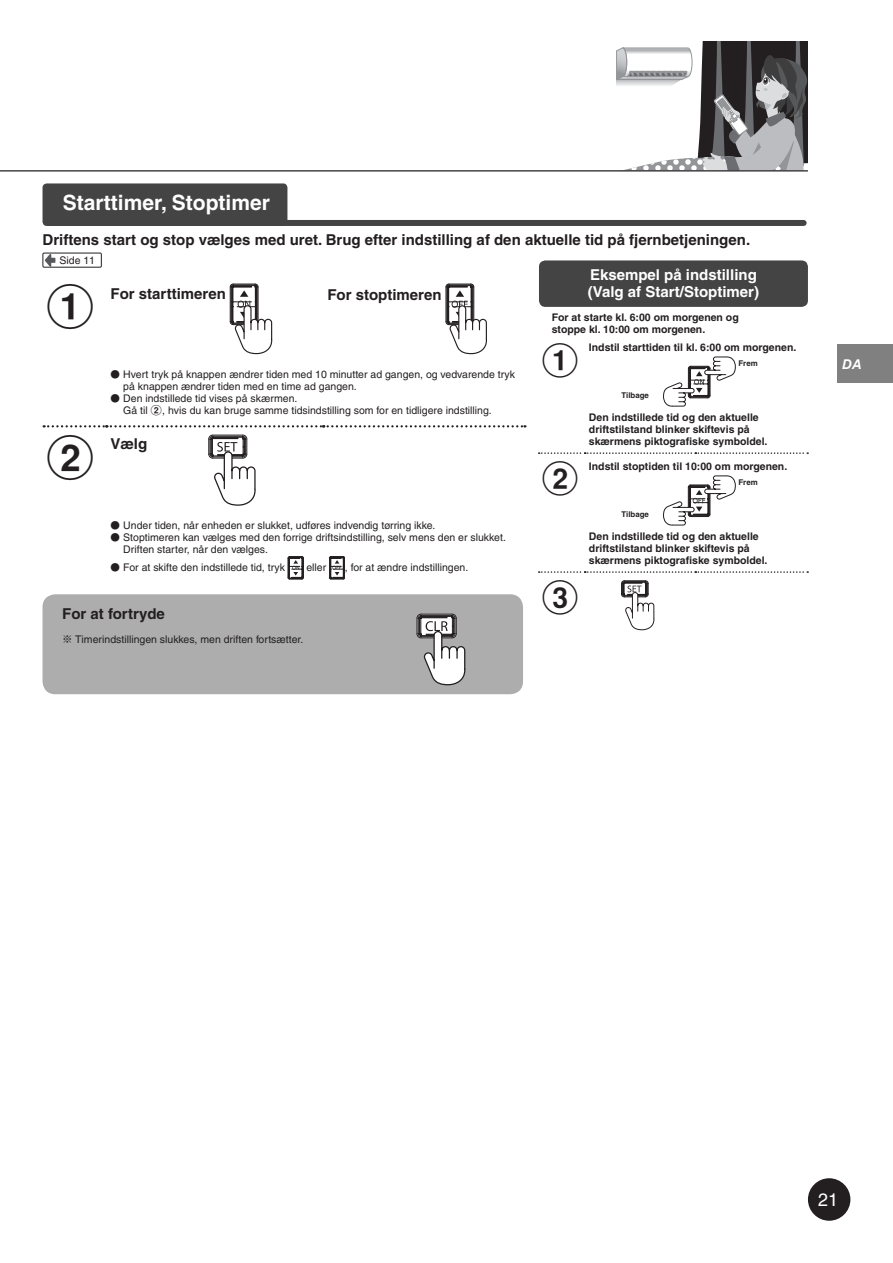
<style>
.page{position:relative;width:893px;height:1263px;background:#fff}
.page>*{position:absolute;margin:0;border:0;box-sizing:border-box;transform-origin:0 0}
.t1{font:45px "Circl Posi A";color:#231f20}
.t2{font:34.5px "Circl Posi A";color:#231f20}
.t3{font:700 21px "Helvetica";color:#fff}
.t4{font:18px "Helvetica";color:#fff}
.t5{font:700 15px "Helvetica";color:#231f20}
.t6{font:700 15px/16.5px "Helvetica";color:#fff}
.t7{font:italic 700 13.5px "Arial";color:#fff}
.t8{font:10.5px/12px "Helvetica";color:#231f20}
.t9{font:700 10.5px/12px "Helvetica";color:#231f20}
.t10{font:700 7.8px "Helvetica";color:#231f20}
.s1{font-size:27px}
.s2{font-family:"Circl Posi A"}
.s3{font-family:"Shin Go Pro Regular 90 pv RKSJ H"}
</style>
<div class="page">
<div style="left:43px;top:183px;width:244px;height:43px;background:#444;border-radius:4px"></div>
<div style="left:50px;top:220px;width:754px;height:6px;background:#444"></div>
<svg style="left:617px;top:41px;width:191px;height:129px"></svg>
<svg style="left:43px;top:252px;width:12px;height:14px"></svg>
<div style="left:43px;top:253px;width:59px;height:15px;border:1px solid #231f20"></div>
<div style="left:539px;top:260px;width:269px;height:47px;background:#444;border-radius:6px"></div>
<div style="left:43px;top:594px;width:480px;height:100px;background:#adadad;border-radius:13px"></div>
<svg style="left:417px;top:614px;width:48px;height:71px"></svg>
<svg style="left:44px;top:425px;width:481px;height:2px"></svg>
<svg style="left:230px;top:284px;width:42px;height:70px"></svg>
<svg style="left:446px;top:284px;width:41px;height:70px"></svg>
<svg style="left:208px;top:435px;width:48px;height:71px"></svg>
<svg style="left:288px;top:556px;width:16px;height:24px"></svg>
<svg style="left:329px;top:556px;width:16px;height:24px"></svg>
<svg style="left:539px;top:452px;width:269px;height:2px"></svg>
<svg style="left:539px;top:571px;width:269px;height:2px"></svg>
<svg style="left:663px;top:356px;width:73px;height:51px"></svg>
<svg style="left:663px;top:475px;width:73px;height:51px"></svg>
<svg style="left:621px;top:580px;width:33px;height:50px"></svg>
<div style="left:808px;top:1178px;width:42px;height:43px;background:#231f20;border-radius:50%"></div>
<hr style="left:0;top:170px;width:808px;height:2px;background:#444">
<div style="left:838px;top:344px;width:55px;height:39px;background:#808080"></div>
<h3 class="t3" style="left:63px;top:190px;width:209px">Starttimer, Stoptimer</h3>
<h3 class="t5" style="left:43px;top:231px;width:709px">Driftens start og stop vælges med uret. Brug efter indstilling af den aktuelle tid på fjernbetjeningen.</h3>
<p class="t8" style="left:60px;top:255px;width:37px">Side 11</p>
<h3 class="t6" style="left:588px;top:267px;width:173px">Eksempel på indstilling (Valg af Start/Stoptimer)</h3>
<p class="t9" style="left:552px;top:311px;width:189px">For at starte kl. 6:00 om morgenen og stoppe kl. 10:00 om morgenen.</p>
<h1 class="t1" style="left:47px;top:284px;width:51px">1</h1>
<h3 class="t5" style="left:111px;top:284px;width:117px">For starttimeren</h3>
<h3 class="t5" style="left:327px;top:285px;width:116px">For stoptimeren</h3>
<p class="t8" style="left:123px;top:368px;width:393px;text-indent:-13px"><span class="s1">•</span> Hvert tryk på knappen ændrer tiden med 10 minutter ad gangen, og vedvarende tryk på knappen ændrer tiden med en time ad gangen.</p>
<p class="t8" style="left:123px;top:392px;width:370px;text-indent:-13px"><span class="s1">•</span> Den indstillede tid vises på skærmen.<br>Gå til <span class="s2">2</span>, hvis du kan bruge samme tidsindstilling som for en tidligere indstilling.</p>
<h1 class="t1" style="left:47px;top:435px;width:51px">2</h1>
<h3 class="t5" style="left:111px;top:434px;width:38px">Vælg</h3>
<p class="t8" style="left:111px;top:519px;width:326px"><span class="s1">•</span> Under tiden, når enheden er slukket, udføres indvendig tørring ikke.</p>
<p class="t8" style="left:123px;top:531px;width:384px;text-indent:-13px"><span class="s1">•</span> Stoptimeren kan vælges med den forrige driftsindstilling, selv mens den er slukket.<br>Driften starter, når den vælges.</p>
<p class="t8" style="left:111px;top:561px;width:176px"><span class="s1">•</span> For at skifte den indstillede tid, tryk</p>
<p class="t8" style="left:306px;top:561px;width:21px">eller</p>
<p class="t8" style="left:345px;top:561px;width:125px">, for at ændre indstillingen.</p>
<h3 class="t5" style="left:62px;top:604px;width:104px">For at fortryde</h3>
<p class="t8" style="left:62px;top:633px;width:243px"><span class="s3">※</span> Timerindstillingen slukkes, men driften fortsætter.</p>
<h2 class="t2" style="left:542px;top:343px;width:39px">1</h2>
<p class="t9" style="left:589px;top:341px;width:209px">Indstil starttiden til kl. 6:00 om morgenen.</p>
<p class="t10" style="left:738px;top:359px;width:21px">Frem</p>
<p class="t10" style="left:621px;top:390px;width:29px">Tilbage</p>
<p class="t9" style="left:589px;top:411px;width:180px">Den indstillede tid og den aktuelle driftstilstand blinker skiftevis på skærmens piktografiske symboldel.</p>
<h2 class="t2" style="left:542px;top:461px;width:39px">2</h2>
<p class="t9" style="left:589px;top:460px;width:200px">Indstil stoptiden til 10:00 om morgenen.</p>
<p class="t10" style="left:738px;top:478px;width:21px">Frem</p>
<h2 class="t2" style="left:542px;top:580px;width:39px">3</h2>
<p class="t10" style="left:621px;top:509px;width:29px">Tilbage</p>
<p class="t9" style="left:589px;top:530px;width:180px">Den indstillede tid og den aktuelle driftstilstand blinker skiftevis på skærmens piktografiske symboldel.</p>
<p class="t7" style="left:842px;top:355px;width:21px">DA</p>
<h3 class="t4" style="left:818px;top:1189px;width:22px">21</h3>
</div>
